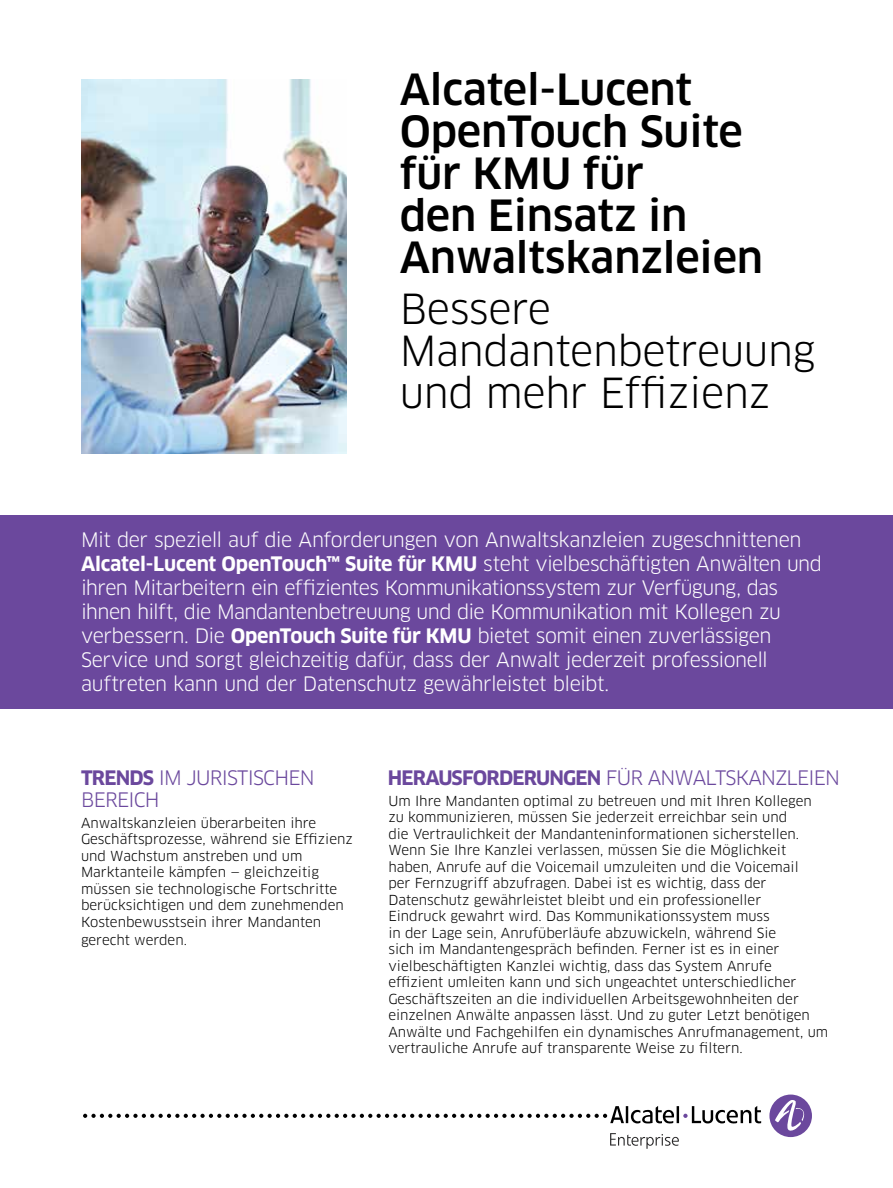
<style>
.page{position:relative;width:893px;height:1188px;background:#fff}
.page>*{position:absolute;margin:0;border:0;box-sizing:border-box;transform-origin:0 0}
.t1{font:500 42px/42px "Clan OT";letter-spacing:-.005em;color:#000}
.t2{font:40.5px/42px "Clan OT";letter-spacing:-.01em;color:#000}
.t3{font:19.5px/24px "Clan OT";letter-spacing:-.03em;color:#fff}
.t4{font:19.5px/21.8px "Clan OT";letter-spacing:-.04em;color:#6b489d}
.t5{font:700 19.5px "Clan OT";letter-spacing:-.04em;color:#6b489d}
.t6{font:13.5px/16.5px "Clan OT";color:#000}
.s1{font-weight:700}
.s2{font-weight:400}
</style>
<div class="page">
<div style="left:769px;top:1095px;width:43px;height:42px;background:#6b489d;border-radius:50%"></div>
<svg style="left:775px;top:1100px;width:32px;height:31px"></svg>
<svg style="left:610px;top:1133px;width:69px;height:16px"></svg>
<svg style="left:83px;top:1106px;width:678px;height:17px"></svg>
<div style="left:0;top:515px;width:893px;height:193px;background:#6b489d"></div>
<img style="left:81px;top:80px;width:265px;height:374px">
<h1 class="t1" style="left:400px;top:69px;width:365px">Alcatel‑Lucent<br>OpenTouch Suite für KMU für<br>den Einsatz in<br>Anwaltskanzleien</h1>
<h2 class="t2" style="left:400px;top:288px;width:417px">Bessere<br>Mandantenbetreuung und mehr Effizienz</h2>
<p class="t3" style="left:81px;top:527px;width:742px">Mit der speziell auf die Anforderungen von Anwaltskanzleien zugeschnittenen <span class="s1">Alcatel‑Lucent OpenTouch™ Suite für KMU</span> steht vielbeschäftigten Anwälten und ihren Mitarbeitern ein effizientes Kommunikationssystem zur Verfügung, das ihnen hilft, die Mandantenbetreuung und die Kommunikation mit Kollegen zu verbessern. Die <span class="s1">OpenTouch Suite für KMU</span> bietet somit einen zuverlässigen Service und sorgt gleichzeitig dafür, dass der Anwalt jederzeit professionell auftreten kann und der Datenschutz gewährleistet bleibt.</p>
<h3 class="t4" style="left:81px;top:767px;width:235px"><span class="s1">Trends</span> im juristischen<br>Bereich</h3>
<p class="t6" style="left:81px;top:814px;width:273px">Anwaltskanzleien überarbeiten ihre Geschäftsprozesse, während sie Effizienz und Wachstum anstreben und um Marktanteile kämpfen — gleichzeitig müssen sie technologische Fortschritte berücksichtigen und dem zunehmenden Kostenbewusstsein ihrer Mandanten</p>
<p class="t6" style="left:81px;top:931px;width:107px">gerecht werden.</p>
<h3 class="t5" style="left:388px;top:767px;width:51px">Heraus</h3>
<h3 class="t5" style="left:462px;top:767px;width:227px">forderungen <span class="s2">für Anwal</span></h3>
<h3 class="t4" style="left:715px;top:767px;width:127px">tskanzleien</h3>
<p class="t6" style="left:388px;top:793px;width:441px">U m I hre Mandanten optimal zu betreuen und mit I hren Kollegen zu kommunizieren, müssen Sie jederzeit erreichbar sein und<br>die Vertraulichkeit der Mandanteninformationen sicherstellen.<br>Wenn Sie I hre Kanzlei verlassen, müssen Sie die Möglichkeit haben, Anrufe auf die Voicemail umzuleiten und die Voicemail<br>per Fernzugriff abzufragen. Dabei ist es wichtig, dass der Datenschutz gewährleistet bleibt und ein professioneller<br>Eindruck gewahrt wird. Das Kommunikationssystem muss<br>in der Lage sein, Anrufüberläufe abzuwickeln, während Sie<br>sich im Mandantengespräch befinden. Ferner ist es in einer vielbeschäftigten Kanzlei wichtig, dass das System Anrufe effizient umleiten kann und sich ungeachtet unterschiedlicher Geschäftszeiten an die individuellen Arbeitsgewohnheiten der einzelnen Anwälte anpassen lässt. U nd zu guter Letzt benötigen Anwälte und Fachgehilfen ein dynamisches Anrufmanagement, um vertrauliche Anrufe auf transparente Weise zu filtern.</p>
</div>
